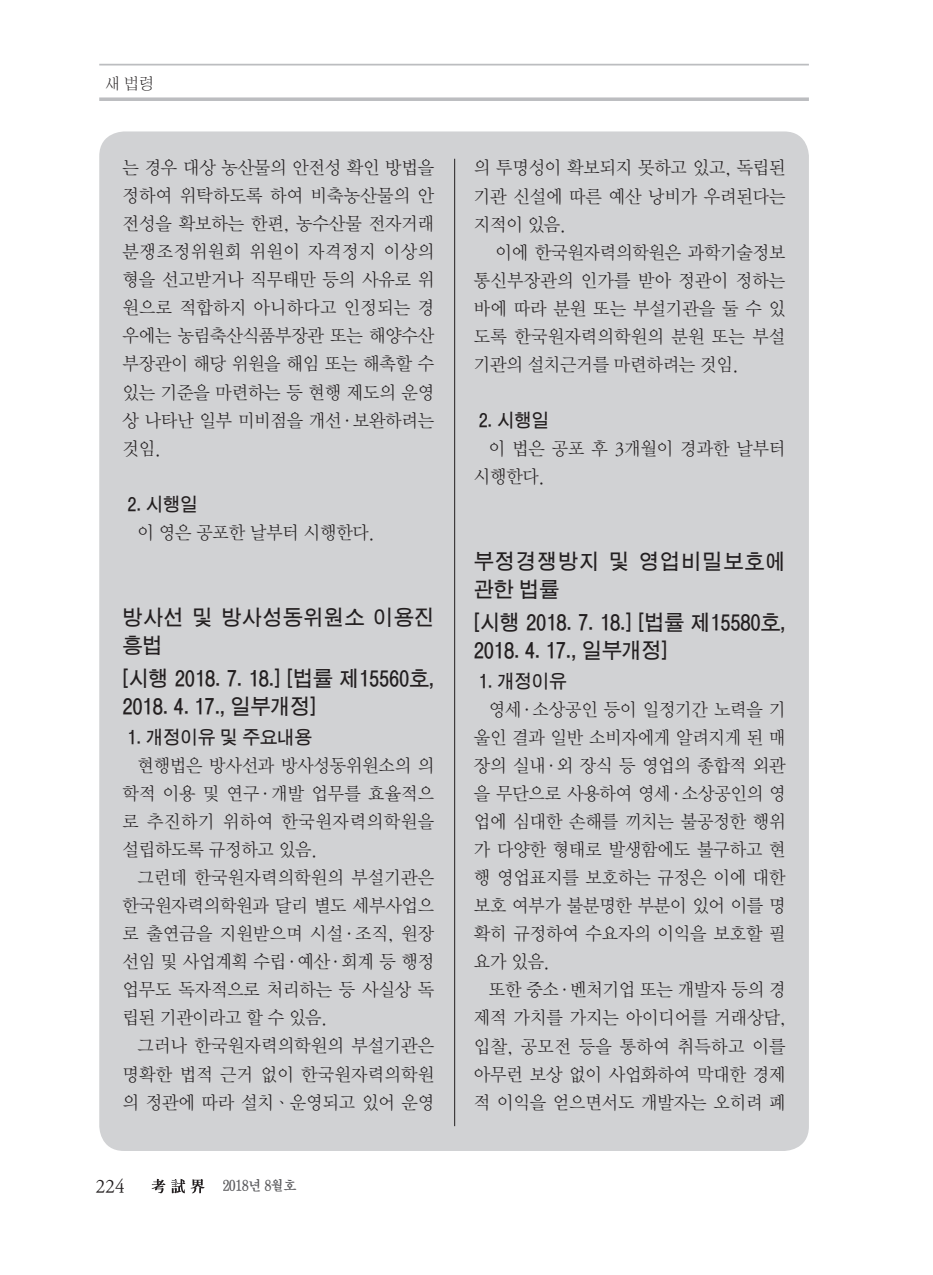
<style>
.page{position:relative;width:933px;height:1275px;background:#fff}
.page>*{position:absolute;margin:0;border:0;box-sizing:border-box;transform-origin:0 0}
.t1{font:21px/28px "D Xgo Std 40";letter-spacing:-.01em;color:#231f20;scale:.95 1}
.t2{font:21px/28px "D Xgo Std 40";letter-spacing:.055em;color:#231f20;scale:.95 1}
.t3{font:21px/28px "D Xgo Std 40";letter-spacing:.025em;color:#231f20;scale:.95 1}
.t4{font:19.25px "DX Nmu Std 30";color:#231f20;scale:.95 1}
.t5{font:18.38px/28px "DX Nmu Std 20";letter-spacing:-.005em;color:#231f20;text-align:justify;scale:.95 1}
.t6{font:18.38px "D Xgo Std 40";letter-spacing:-.01em;color:#231f20;scale:.95 1}
.t7{font:15.75px "DX Shnm Std";color:#231f20;scale:.95 1}
.t8{font:14px "D Xmu Std 40";letter-spacing:-.05em;color:#5a5a5d;scale:.95 1}
</style>
<div class="page">
<svg style="left:99px;top:97px;width:710px;height:4px;background:#c4c4c7"></svg>
<hr style="left:99px;top:64px;width:710px;height:2px;background:#bcbdc0">
<svg style="left:152px;top:1179px;width:13px;height:14px"></svg>
<svg style="left:171px;top:1179px;width:14px;height:14px"></svg>
<svg style="left:191px;top:1179px;width:14px;height:14px"></svg>
<div style="left:99px;top:131px;width:710px;height:1020px;background:#d1d2d4;border-radius:25px"></div>
<hr style="left:454px;top:159px;width:1px;height:967px;background:#231f20">
<p class="t7" style="left:105px;top:76px;width:53px">새 법령</p>
<p class="t5" style="left:123px;top:154px;width:329px">는 경우 대상 농산물의 안전성 확인 방법을 정하여 위탁하도록 하여 비축농산물의 안 전성을 확보하는 한편, 농수산물 전자거래 분쟁조정위원회 위원이 자격정지 이상의 형을 선고받거나 직무태만 등의 사유로 위 원으로 적합하지 아니하다고 인정되는 경 우에는 농림축산식품부장관 또는 해양수산 부장관이 해당 위원을 해임 또는 해촉할 수 있는 기준을 마련하는 등 현행 제도의 운영 상 나타난 일부 미비점을 개선·보완하려는 것임.</p>
<p class="t6" style="left:128px;top:494px;width:76px">2. 시행일</p>
<p class="t5" style="left:137px;top:519px;width:251px">이 영은 공포한 날부터 시행한다.</p>
<p class="t3" style="left:123px;top:604px;width:329px">방사선 및 방사성동위원소 이용진 흥법</p>
<p class="t1" style="left:123px;top:665px;width:329px">[시행 2018. 7. 18.] [법률 제15560호,<br>2018. 4. 17., 일부개정]</p>
<p class="t6" style="left:128px;top:728px;width:195px">1. 개정이유 및 주요내용</p>
<p class="t5" style="left:123px;top:752px;width:329px;text-indent:15px">현행법은 방사선과 방사성동위원소의 의 학적 이용 및 연구·개발 업무를 효율적으 로 추진하기 위하여 한국원자력의학원을 설립하도록 규정하고 있음.</p>
<p class="t5" style="left:123px;top:864px;width:329px;text-indent:15px">그런데 한국원자력의학원의 부설기관은 한국원자력의학원과 달리 별도 세부사업으 로 출연금을 지원받으며 시설·조직, 원장 선임 및 사업계획 수립·예산·회계 등 행정 업무도 독자적으로 처리하는 등 사실상 독 립된 기관이라고 할 수 있음.</p>
<p class="t5" style="left:123px;top:1032px;width:329px;text-indent:15px">그러나 한국원자력의학원의 부설기관은 명확한 법적 근거 없이 한국원자력의학원 의 정관에 따라 설치ㆍ운영되고 있어 운영</p>
<p class="t4" style="left:95px;top:1177px;width:32px">224</p>
<p class="t8" style="left:222px;top:1179px;width:80px">2018년 8월호</p>
<p class="t5" style="left:474px;top:155px;width:329px">의 투명성이 확보되지 못하고 있고, 독립된 기관 신설에 따른 예산 낭비가 우려된다는 지적이 있음.</p>
<p class="t5" style="left:474px;top:239px;width:329px;text-indent:22px">이에 한국원자력의학원은 과학기술정보 통신부장관의 인가를 받아 정관이 정하는 바에 따라 분원 또는 부설기관을 둘 수 있 도록 한국원자력의학원의 분원 또는 부설 기관의 설치근거를 마련하려는 것임.</p>
<p class="t6" style="left:479px;top:411px;width:76px">2. 시행일</p>
<p class="t5" style="left:474px;top:435px;width:329px;text-indent:15px">이 법은 공포 후 3개월이 경과한 날부터 시행한다.</p>
<p class="t2" style="left:474px;top:548px;width:329px">부정경쟁방지 및 영업비밀보호에 관한 법률</p>
<p class="t1" style="left:474px;top:609px;width:329px">[시행 2018. 7. 18.] [법률 제15580호,<br>2018. 4. 17., 일부개정]</p>
<p class="t6" style="left:479px;top:672px;width:94px">1. 개정이유</p>
<p class="t5" style="left:474px;top:696px;width:329px;text-indent:15px">영세·소상공인 등이 일정기간 노력을 기 울인 결과 일반 소비자에게 알려지게 된 매 장의 실내·외 장식 등 영업의 종합적 외관 을 무단으로 사용하여 영세·소상공인의 영 업에 심대한 손해를 끼치는 불공정한 행위 가 다양한 형태로 발생함에도 불구하고 현 행 영업표지를 보호하는 규정은 이에 대한 보호 여부가 불분명한 부분이 있어 이를 명 확히 규정하여 수요자의 이익을 보호할 필 요가 있음.</p>
<p class="t5" style="left:474px;top:976px;width:329px;text-indent:15px">또한 중소·벤처기업 또는 개발자 등의 경 제적 가치를 가지는 아이디어를 거래상담, 입찰, 공모전 등을 통하여 취득하고 이를 아무런 보상 없이 사업화하여 막대한 경제 적 이익을 얻으면서도 개발자는 오히려 폐</p>
</div>
